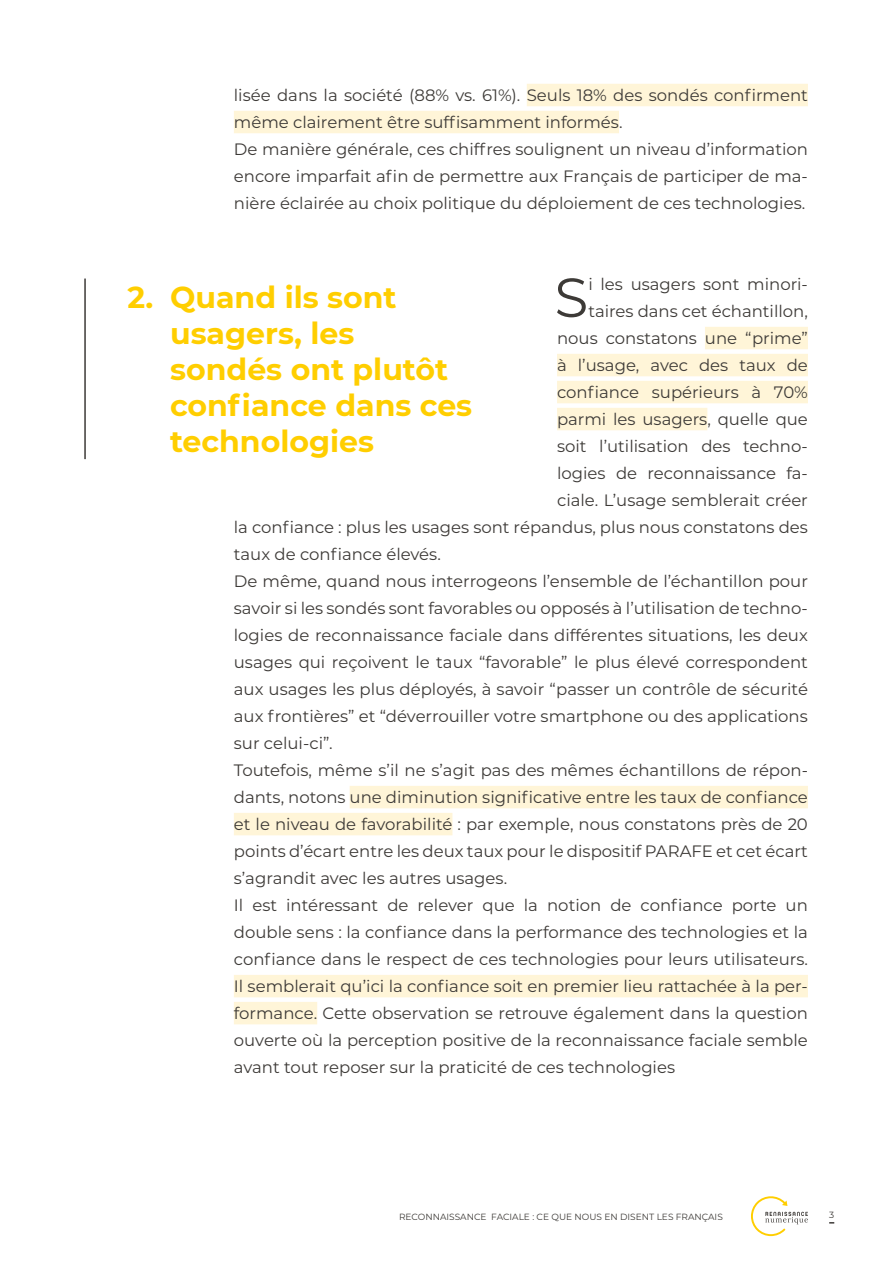
<style>
.page{position:relative;width:893px;height:1263px;background:#fff}
.page>*{position:absolute;margin:0;border:0;box-sizing:border-box;transform-origin:0 0}
.t1{font:55.05px "Montserrat";color:#3d3a37}
.t2{font:700 30px/36px "Montserrat";color:#ffce00}
.t3{font:16.5px/27px "Montserrat";color:#3d3a37}
.t4{font:9px "Montserrat";color:#3d3a37}
</style>
<div class="page">
<svg style="left:751px;top:1196px;width:57px;height:40px"></svg>
<div style="left:527px;top:84px;width:281px;height:22px;background:#fff5d8"></div>
<div style="left:234px;top:111px;width:385px;height:22px;background:#fff5d8"></div>
<div style="left:705px;top:327px;width:103px;height:22px;background:#fff5d8"></div>
<div style="left:557px;top:354px;width:251px;height:22px;background:#fff5d8"></div>
<div style="left:557px;top:381px;width:251px;height:22px;background:#fff5d8"></div>
<div style="left:557px;top:408px;width:150px;height:22px;background:#fff5d8"></div>
<div style="left:350px;top:786px;width:458px;height:22px;background:#fff5d8"></div>
<div style="left:234px;top:813px;width:218px;height:22px;background:#fff5d8"></div>
<div style="left:234px;top:975px;width:574px;height:22px;background:#fff5d8"></div>
<div style="left:234px;top:1002px;width:83px;height:22px;background:#fff5d8"></div>
<hr style="left:84px;top:279px;width:2px;height:180px;background:#3d3a37">
<p class="t3" style="left:234px;top:81px;width:576px">lisée dans la société (88% vs. 61%). Seuls 18% des sondés confirment même clairement être suffisamment informés.<br>De manière générale, ces chiffres soulignent un niveau d’information encore imparfait afin de permettre aux Français de participer de ma&shy;nière éclairée au choix politique du déploiement de ces technologies.</p>
<h1 class="t1" style="left:554px;top:260px;width:35px">S</h1>
<p class="t3" style="left:588px;top:270px;width:221px">i les usagers sont minori-</p>
<h2 class="t2" style="left:170px;top:277px;width:304px;text-indent:-43px">2. Quand ils sont usagers, les sondés ont plutôt confiance dans ces technologies</h2>
<p class="t3" style="left:588px;top:297px;width:221px">taires dans cet échantillon,</p>
<p class="t3" style="left:557px;top:324px;width:252px">nous constatons une “prime”</p>
<p class="t3" style="left:557px;top:351px;width:252px">à l’usage, avec des taux de</p>
<p class="t3" style="left:557px;top:378px;width:252px">confiance supérieurs à 70%</p>
<p class="t3" style="left:557px;top:405px;width:252px">parmi les usagers, quelle que</p>
<p class="t3" style="left:557px;top:432px;width:252px">soit l’utilisation des techno-</p>
<p class="t3" style="left:557px;top:459px;width:252px">logies de reconnaissance fa-</p>
<p class="t3" style="left:557px;top:486px;width:252px">ciale. L’usage semblerait créer</p>
<p class="t3" style="left:234px;top:513px;width:576px">la confiance : plus les usages sont répandus, plus nous constatons des</p>
<p class="t3" style="left:234px;top:540px;width:208px">taux de confiance élevés.</p>
<p class="t3" style="left:234px;top:567px;width:576px">De même, quand nous interrogeons l’ensemble de l’échantillon pour</p>
<p class="t3" style="left:234px;top:594px;width:576px">savoir si les sondés sont favorables ou opposés à l’utilisation de techno-</p>
<p class="t3" style="left:234px;top:621px;width:575px">logies de reconnaissance faciale dans différentes situations, les deux</p>
<p class="t3" style="left:234px;top:648px;width:576px">usages qui reçoivent le taux “favorable” le plus élevé correspondent</p>
<p class="t3" style="left:234px;top:675px;width:576px">aux usages les plus déployés, à savoir “passer un contrôle de sécurité</p>
<p class="t3" style="left:234px;top:702px;width:575px">aux frontières” et “déverrouiller votre smartphone ou des applications</p>
<p class="t3" style="left:234px;top:729px;width:100px">sur celui-ci”.</p>
<p class="t3" style="left:234px;top:756px;width:576px">Toutefois, même s’il ne s’agit pas des mêmes échantillons de répon-</p>
<p class="t3" style="left:234px;top:783px;width:575px">dants, notons une diminution significative entre les taux de confiance</p>
<p class="t3" style="left:234px;top:810px;width:575px">et le niveau de favorabilité : par exemple, nous constatons près de 20</p>
<p class="t3" style="left:234px;top:837px;width:576px">points d’écart entre les deux taux pour le dispositif PARAFE et cet écart</p>
<p class="t3" style="left:234px;top:864px;width:275px">s’agrandit avec les autres usages.</p>
<p class="t3" style="left:234px;top:891px;width:575px">Il est intéressant de relever que la notion de confiance porte un</p>
<p class="t3" style="left:234px;top:918px;width:576px">double sens : la confiance dans la performance des technologies et la</p>
<p class="t3" style="left:234px;top:945px;width:576px">confiance dans le respect de ces technologies pour leurs utilisateurs.</p>
<p class="t3" style="left:234px;top:972px;width:576px">Il semblerait qu’ici la confiance soit en premier lieu rattachée à la per-</p>
<p class="t3" style="left:234px;top:999px;width:575px">formance. Cette observation se retrouve également dans la question</p>
<p class="t3" style="left:234px;top:1026px;width:575px">ouverte où la perception positive de la reconnaissance faciale semble</p>
<p class="t3" style="left:234px;top:1053px;width:443px">avant tout reposer sur la praticité de ces technologies</p>
<p class="t4" style="left:399px;top:1211px;width:325px">RECONNAISSANCE FACIALE : CE QUE NOUS EN DISENT LES FRANÇAIS</p>
<p class="t4" style="left:829px;top:1209px;width:7px">3</p>
</div>
